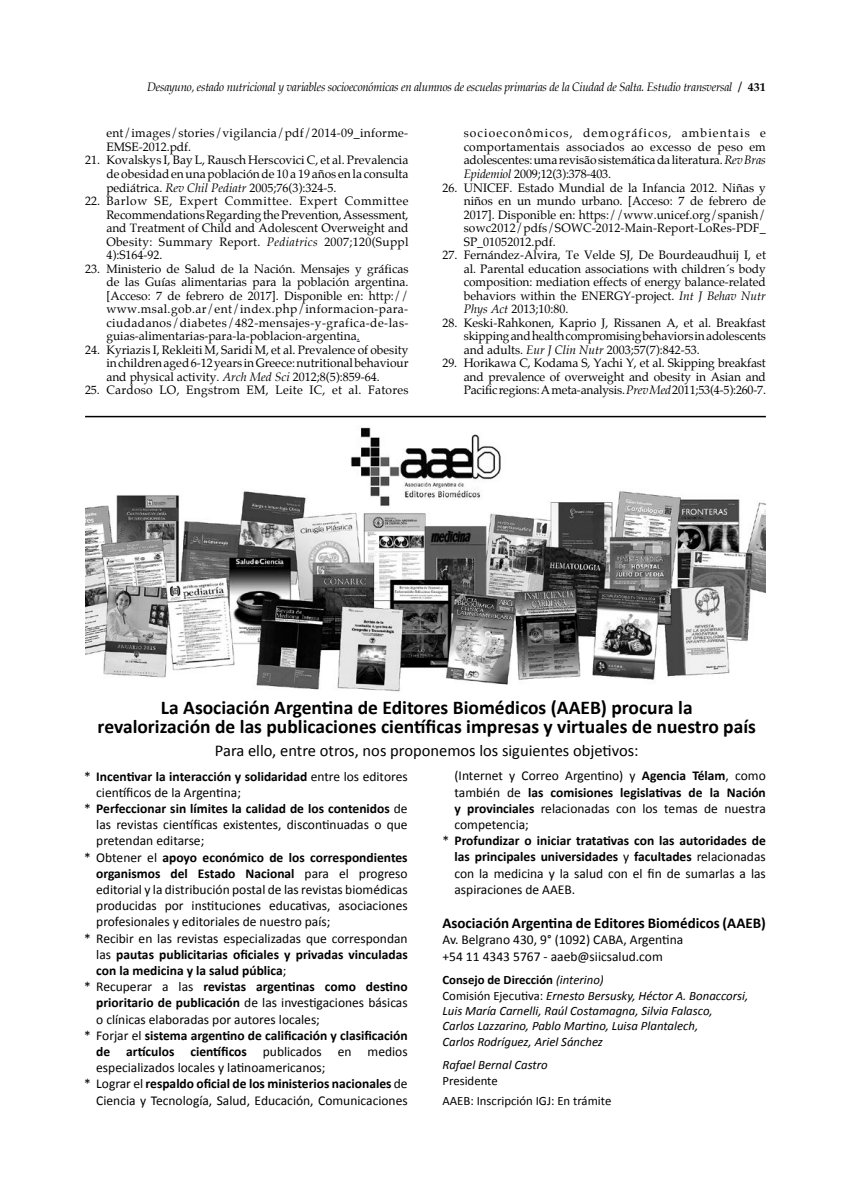
<style>
.page{position:relative;width:851px;height:1191px;background:#fff}
.page>*{position:absolute;margin:0;border:0;box-sizing:border-box;transform-origin:0 0}
.t1{font:700 19.5px/19.2px "Calibri";color:#000;text-align:center}
.t2{font:16.5px "Calibri";color:#000}
.t3{font:700 15px "Calibri";color:#000}
.t4{font:13.5px/16.2px "Calibri";color:#000}
.t5{font:700 13.5px "Calibri";color:#000}
.t6{font:italic 12.75px/15.3px "Calibri";color:#000}
.t7{font:12.75px/20.1px "Calibri";color:#000}
.t8{font:12px/13.5px "Palatino";color:#000;text-align:justify}
.t9{font:italic 12px "Palatino";letter-spacing:-.02em;color:#000;scale:.95 1}
.t10{font:12px/13.5px "Palatino";letter-spacing:.025em;color:#000}
.s1{font-weight:700}
.s2{font-weight:700;font-style:normal}
.s3{font-style:italic}
.s4{color:#00f}
.s5{font-weight:400}
.s6{font-style:normal}
</style>
<div class="page">
<hr style="left:85px;top:416px;width:680px;height:1px;background:#000">
<img style="left:85px;top:427px;width:680px;height:265px">
<p class="t9" style="left:147px;top:77px;width:652px">Desayuno, estado nutricional y variables socioeconómicas en alumnos de escuelas primarias de la Ciudad de Salta. Estudio transversal <span class="s1">/</span> <span class="s2">431</span></p>
<p class="t10" style="left:106px;top:127px;width:303px">ent/images/stories/vigilancia/pdf/2014-09_informe-<br>EMSE-2012.pdf.</p>
<p class="t8" style="left:106px;top:154px;width:303px;text-indent:-21px">21. Kovalskys I, Bay L, Rausch Herscovici C, et al. Prevalencia de obesidad en una población de 10 a 19 años en la consulta pediátrica. <span class="s3">Rev Chil Pediatr</span> 2005;76(3):324-5.</p>
<p class="t8" style="left:106px;top:194px;width:304px;text-indent:-21px">22. Barlow SE, Expert Committee. Expert Committee Recommendations Regarding the Prevention, Assessment, and Treatment of Child and Adolescent Overweight and Obesity: Summary Report. <span class="s3">Pediatrics</span> 2007;120(Suppl 4):S164-92.</p>
<p class="t8" style="left:106px;top:262px;width:304px;text-indent:-21px">23. Ministerio de Salud de la Nación. Mensajes y gráficas de las Guías alimentarias para la población argentina. [Acceso: 7 de febrero de 2017]. Disponible en: http:// www.msal.gob.ar/ent/index.php/informacion-para&shy;ciudadanos/diabetes/482-mensajes-y-grafica-de-las&shy;guias-alimentarias-para-la-poblacion-argentina<span class="s4">.</span></p>
<p class="t8" style="left:106px;top:343px;width:304px;text-indent:-21px">24. Kyriazis I, Rekleiti M, Saridi M, et al. Prevalence of obesity in children aged 6-12 years in Greece: nutritional behaviour and physical activity. <span class="s3">Arch Med Sci</span> 2012;8(5):859-64.</p>
<p class="t10" style="left:85px;top:383px;width:325px">25. Cardoso LO, Engstrom EM, Leite IC, et al. Fatores</p>
<p class="t8" style="left:463px;top:127px;width:303px">socioeconômicos, demográficos, ambientais e comportamentais associados ao excesso de peso em adolescentes: uma revisão sistemática da literatura. <span class="s3">Rev Bras Epidemiol</span> 2009;12(3):378-403.</p>
<p class="t8" style="left:463px;top:181px;width:303px;text-indent:-21px">26. UNICEF. Estado Mundial de la Infancia 2012. Niñas y niños en un mundo urbano. [Acceso: 7 de febrero de 2017]. Disponible en: https://www.unicef.org/spanish/ sowc2012/pdfs/SOWC-2012-Main-Report-LoRes-PDF_ SP_01052012.pdf.</p>
<p class="t8" style="left:463px;top:248px;width:303px;text-indent:-21px">27. Fernández-Alvira, Te Velde SJ, De Bourdeaudhuij I, et al. Parental education associations with children´s body composition: mediation effects of energy balance-related behaviors within the ENERGY-project. <span class="s3">Int J Behav Nutr Phys Act</span> 2013;10:80.</p>
<p class="t8" style="left:463px;top:316px;width:304px;text-indent:-21px">28. Keski-Rahkonen, Kaprio J, Rissanen A, et al. Breakfast skipping and health compromising behaviors in adolescents and adults. <span class="s3">Eur J Clin Nutr</span> 2003;57(7):842-53.</p>
<p class="t8" style="left:463px;top:356px;width:304px;text-indent:-21px">29. Horikawa C, Kodama S, Yachi Y, et al. Skipping breakfast and prevalence of overweight and obesity in Asian and Pacific regions: A meta-analysis. <span class="s3">Prev Med</span> 2011;53(4-5):260-7.</p>
<h1 class="t1" style="left:98px;top:697px;width:659px">La Asociación Argentina de Editores Biomédicos (AAEB) procura la<br>revalorización de las publicaciones científicas impresas y virtuales de nuestro país</h1>
<h2 class="t2" style="left:215px;top:740px;width:425px">Para ello, entre otros, nos proponemos los siguientes objetivos:</h2>
<p class="t5" style="left:84px;top:767px;width:325px"><span class="s5">*</span> Incentivar la interacción y solidaridad <span class="s5">entre los editores</span></p>
<p class="t4" style="left:96px;top:783px;width:146px">científicos de la Argentina;</p>
<p class="t5" style="left:84px;top:800px;width:325px"><span class="s5">*</span> Perfeccionar sin límites la calidad de los contenidos <span class="s5">de</span></p>
<p class="t4" style="left:96px;top:816px;width:313px">las revistas científicas existentes, discontinuadas o que</p>
<p class="t4" style="left:96px;top:832px;width:109px">pretendan editarse;</p>
<p class="t5" style="left:84px;top:848px;width:325px"><span class="s5">* Obtener el</span> apoyo económico de los correspondientes</p>
<p class="t5" style="left:96px;top:865px;width:313px">organismos del Estado Nacional <span class="s5">para el progreso</span></p>
<p class="t4" style="left:96px;top:880px;width:313px">editorial y la distribución postal de las revistas biomédicas</p>
<p class="t4" style="left:96px;top:897px;width:313px">producidas por instituciones educativas, asociaciones</p>
<p class="t4" style="left:96px;top:913px;width:236px">profesionales y editoriales de nuestro país;</p>
<p class="t4" style="left:84px;top:929px;width:325px">* Recibir en las revistas especializadas que correspondan</p>
<p class="t5" style="left:96px;top:946px;width:313px"><span class="s5">las</span> pautas publicitarias oficiales y privadas vinculadas</p>
<p class="t5" style="left:96px;top:962px;width:192px">con la medicina y la salud pública<span class="s5">;</span></p>
<p class="t5" style="left:84px;top:978px;width:325px"><span class="s5">* Recuperar a las</span> revistas argentinas como destino</p>
<p class="t4" style="left:96px;top:994px;width:313px"><span class="s1">prioritario de publicación</span> de las investigaciones básicas</p>
<p class="t4" style="left:96px;top:1010px;width:225px">o clínicas elaboradas por autores locales;</p>
<p class="t5" style="left:84px;top:1027px;width:325px"><span class="s5">* Forjar el</span> sistema argentino de calificación y clasificación</p>
<p class="t5" style="left:96px;top:1043px;width:313px">de artículos científicos <span class="s5">publicados en medios</span></p>
<p class="t4" style="left:96px;top:1059px;width:231px">especializados locales y latinoamericanos;</p>
<p class="t5" style="left:84px;top:1075px;width:325px"><span class="s5">* Lograr el</span> respaldo oficial de los ministerios nacionales <span class="s5">de</span></p>
<p class="t4" style="left:96px;top:1091px;width:313px">Ciencia y Tecnología, Salud, Educación, Comunicaciones</p>
<p class="t4" style="left:454px;top:767px;width:313px">(Internet y Correo Argentino) y <span class="s1">Agencia Télam</span>, como</p>
<p class="t5" style="left:454px;top:784px;width:313px"><span class="s5">también de</span> las comisiones legislativas de la Nación</p>
<p class="t4" style="left:454px;top:799px;width:313px"><span class="s1">y provinciales</span> relacionadas con los temas de nuestra</p>
<p class="t4" style="left:454px;top:816px;width:76px">competencia;</p>
<p class="t5" style="left:442px;top:832px;width:325px"><span class="s5">*</span> Profundizar o iniciar tratativas con las autoridades de</p>
<p class="t5" style="left:454px;top:848px;width:313px">las principales universidades <span class="s5">y</span> facultades <span class="s5">relacionadas</span></p>
<p class="t4" style="left:454px;top:864px;width:313px">con la medicina y la salud con el fin de sumarlas a las</p>
<p class="t4" style="left:454px;top:880px;width:122px">aspiraciones de AAEB.</p>
<p class="t3" style="left:442px;top:913px;width:325px">Asociación Argentina de Editores Biomédicos (AAEB)</p>
<p class="t4" style="left:442px;top:931px;width:242px">Av. Belgrano 430, 9° (1092) CABA, Argentina +54 11 4343 5767 - aaeb@siicsalud.com</p>
<p class="t6" style="left:442px;top:971px;width:307px"><span class="s2">Consejo de Dirección</span> (interino)<br><span class="s6">Comisión Ejecutiva:</span> Ernesto Bersusky, Héctor A. Bonaccorsi, Luis María Carnelli, Raúl Costamagna, Silvia Falasco,<br>Carlos Lazzarino, Pablo Martino, Luisa Plantalech,<br>Carlos Rodríguez, Ariel Sánchez</p>
<p class="t6" style="left:442px;top:1056px;width:107px">Rafael Bernal Castro</p>
<p class="t7" style="left:442px;top:1069px;width:170px">Presidente<br>AAEB: Inscripción IGJ: En trámite</p>
</div>
